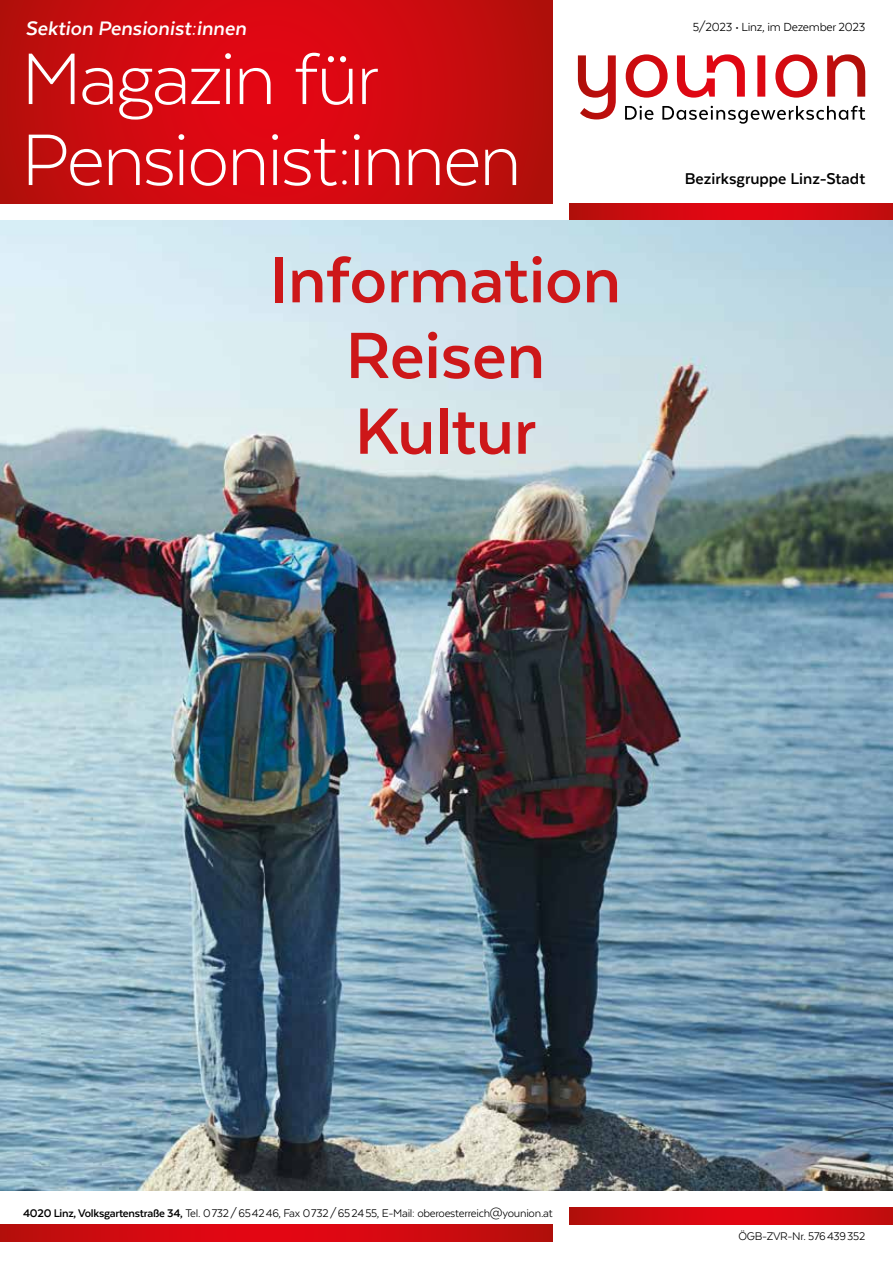
<style>
.page{position:relative;width:893px;height:1263px;background:#fff}
.page>*{position:absolute;margin:0;border:0;box-sizing:border-box;transform-origin:0 0}
.t1{font:300 84px/81px "Texta";letter-spacing:-.03em;color:#fff}
.t2{font:700 75.3px/75.8px "Texta";letter-spacing:-.005em;color:#cd1719;text-align:center}
.t3{font:italic 700 22.5px "Texta";color:#fff}
.t4{font:700 18px "Texta";color:#000}
.t5{font:13.5px "Texta";letter-spacing:-.02em;color:#000}
.t6{font:12.75px "Texta";letter-spacing:-.02em;color:#000}
.s1{font-weight:700}
</style>
<div class="page">
<svg style="left:0;top:0;width:553px;height:203px;background:#cd0a0f"></svg>
<svg style="left:0;top:1225px;width:553px;height:17px;background:#cf0a10"></svg>
<svg style="left:570px;top:1208px;width:323px;height:17px;background:#d10910"></svg>
<svg style="left:578px;top:54px;width:287px;height:70px"></svg>
<svg style="left:570px;top:203px;width:323px;height:17px;background:#d10910"></svg>
<img style="left:0;top:220px;width:893px;height:971px">
<h3 class="t3" style="left:26px;top:16px;width:222px">Sektion Pensionist:innen</h3>
<h1 class="t1" style="left:21px;top:37px;width:502px">Magazin für<br>Pensionist:innen</h1>
<h2 class="t2" style="left:270px;top:241px;width:353px">Information<br>Reisen<br>Kultur</h2>
<p class="t5" style="left:693px;top:20px;width:174px">5/2023 • Linz, im Dezember 2023</p>
<h3 class="t4" style="left:685px;top:169px;width:182px">Bezirksgruppe Linz-Stadt</h3>
<p class="t6" style="left:23px;top:1207px;width:531px"><span class="s1">4020 Linz, Volksgartenstraße 34,</span> Tel. 0732/654246, Fax 0732/652455, E-Mail: oberoesterreich@younion.at</p>
<p class="t6" style="left:738px;top:1230px;width:128px">ÖGB-ZVR-Nr. 576439352</p>
</div>
